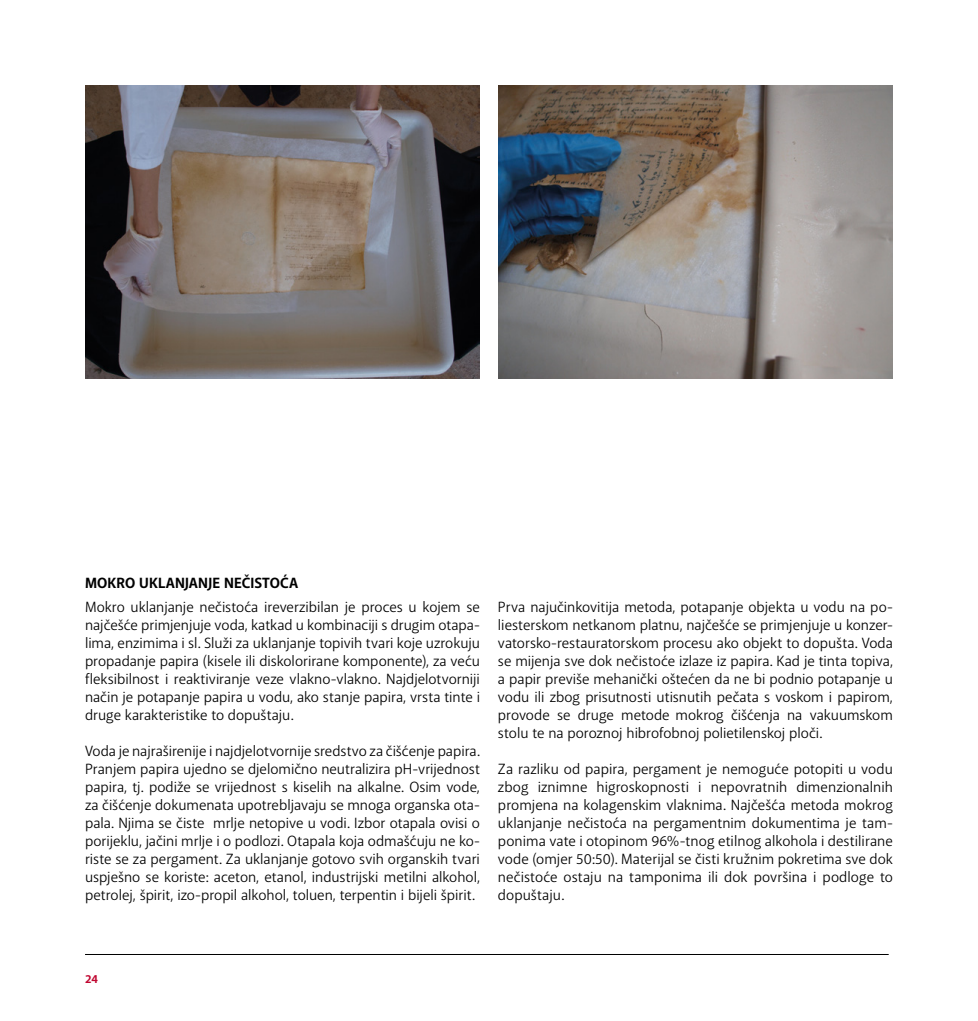
<style>
.page{position:relative;width:978px;height:1021px;background:#fff}
.page>*{position:absolute;margin:0;border:0;box-sizing:border-box;transform-origin:0 0}
.t1{font:15px/18px "Akagi Pro";color:#000;text-align:justify}
.t2{font:700 15px "Akagi Pro";letter-spacing:.01em;color:#000}
.t3{font:700 12px "Akagi Pro";color:#c00630}
</style>
<div class="page">
<hr style="left:85px;top:954px;width:804px;height:1px;background:#000">
<img style="left:85px;top:85px;width:395px;height:293px">
<img style="left:498px;top:85px;width:395px;height:293px">
<p class="t2" style="left:85px;top:573px;width:215px">MOKRO UKLANJANJE NEČISTOĆA</p>
<p class="t1" style="left:85px;top:598px;width:396px">Mokro uklanjanje nečistoća ireverzibilan je proces u kojem se najčešće primjenjuje voda, katkad u kombinaciji s drugim otapa&shy;lima, enzimima i sl. Služi za uklanjanje topivih tvari koje uzrokuju propadanje papira (kisele ili diskolorirane komponente), za veću fleksibilnost i reaktiviranje veze vlakno-vlakno. Najdjelotvorniji način je potapanje papira u vodu, ako stanje papira, vrsta tinte i druge karakteristike to dopuštaju.</p>
<p class="t1" style="left:85px;top:742px;width:396px">Voda je najraširenije i najdjelotvornije sredstvo za čišćenje papira.<br>Pranjem papira ujedno se djelomično neutralizira pH-vrijednost papira, tj. podiže se vrijednost s kiselih na alkalne. Osim vode, za čišćenje dokumenata upotrebljavaju se mnoga organska ota&shy;pala. Njima se čiste mrlje netopive u vodi. Izbor otapala ovisi o porijeklu, jačini mrlje i o podlozi. Otapala koja odmašćuju ne ko&shy;riste se za pergament. Za uklanjanje gotovo svih organskih tvari uspješno se koriste: aceton, etanol, industrijski metilni alkohol, petrolej, špirit, izo-propil alkohol, toluen, terpentin i bijeli špirit.</p>
<p class="t1" style="left:498px;top:598px;width:396px">Prva najučinkovitija metoda, potapanje objekta u vodu na po&shy;liesterskom netkanom platnu, najčešće se primjenjuje u konzer&shy;vatorsko-restauratorskom procesu ako objekt to dopušta. Voda se mijenja sve dok nečistoće izlaze iz papira. Kad je tinta topiva, a papir previše mehanički oštećen da ne bi podnio potapanje u vodu ili zbog prisutnosti utisnutih pečata s voskom i papirom, provode se druge metode mokrog čišćenja na vakuumskom stolu te na poroznoj hibrofobnoj polietilenskoj ploči.</p>
<p class="t1" style="left:498px;top:760px;width:396px">Za razliku od papira, pergament je nemoguće potopiti u vodu zbog iznimne higroskopnosti i nepovratnih dimenzionalnih promjena na kolagenskim vlaknima. Najčešća metoda mokrog uklanjanje nečistoća na pergamentnim dokumentima je tam&shy;ponima vate i otopinom 96%-tnog etilnog alkohola i destilirane vode (omjer 50:50). Materijal se čisti kružnim pokretima sve dok nečistoće ostaju na tamponima ili dok površina i podloge to dopuštaju.</p>
<p class="t3" style="left:85px;top:971px;width:15px">24</p>
</div>
